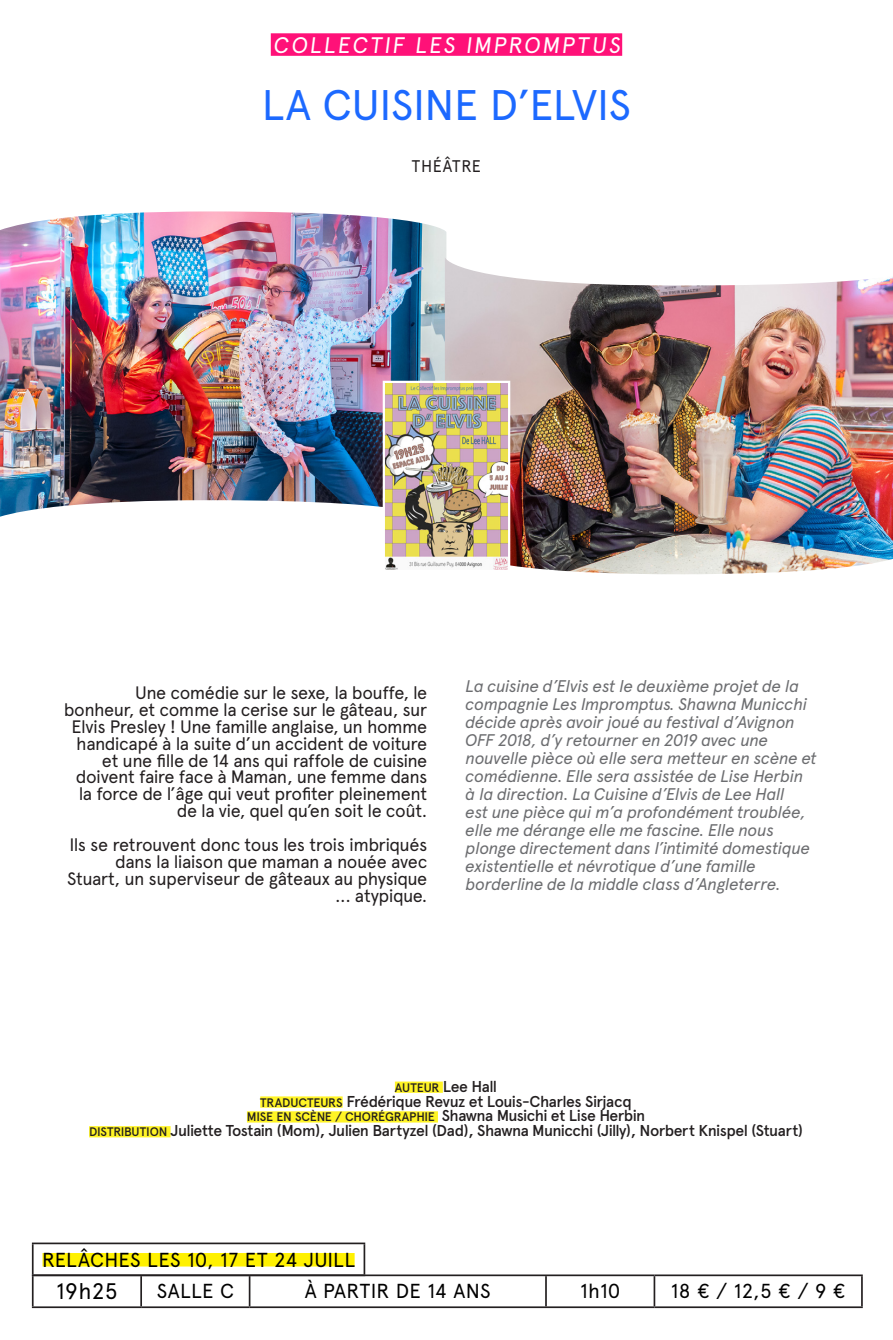
<style>
.page{position:relative;width:893px;height:1340px;background:#fff}
.page>*{position:absolute;margin:0;border:0;box-sizing:border-box;transform-origin:0 0}
.t1{font:42.75px "Apercu";letter-spacing:-.01em;color:#1c69ff}
.CIE_C_2017{font:22.5px "Apercu";color:#fff}
.Cartel_Spectacle{font:22.5px "Apercu";letter-spacing:.01em;color:#000}
.Cartel_Spectacle-2{font:20.25px "Apercu";letter-spacing:.015em;color:#000}
.Relaches{font:20.25px "Apercu";letter-spacing:.01em;color:#000}
.t2{font:18px/16.9px "Apercu";letter-spacing:-.03em;color:#231f20;text-align:right}
.t3{font:italic 16.88px/18px "Apercu";letter-spacing:-.025em;color:#6c6d70}
.t4{font:16.88px "Apercu";letter-spacing:.035em;color:#231f20;scale:.96 1}
.Style_de_paragraphe{font:500 15.75px "Apercu Pro";letter-spacing:-.035em;color:#231f20}
.s1{font-size:12.38px}
</style>
<div class="page">
<div style="left:271px;top:33px;width:351px;height:23px;background:#ff1178"></div>
<div style="left:395px;top:1081px;width:48px;height:11px;background:#fff425"></div>
<div style="left:260px;top:1096px;width:83px;height:11px;background:#fff425"></div>
<div style="left:247px;top:1111px;width:191px;height:11px;background:#fff425"></div>
<div style="left:89px;top:1126px;width:82px;height:11px;background:#fff425"></div>
<hr style="left:140px;top:1276px;width:2px;height:30px;background:#231f20">
<hr style="left:249px;top:1276px;width:1px;height:30px;background:#231f20">
<hr style="left:545px;top:1276px;width:2px;height:30px;background:#231f20">
<hr style="left:654px;top:1276px;width:1px;height:30px;background:#231f20">
<hr style="left:32px;top:1276px;width:2px;height:30px;background:#231f20">
<hr style="left:250px;top:1274px;width:296px;height:2px;background:#231f20">
<hr style="left:546px;top:1274px;width:108px;height:2px;background:#231f20">
<hr style="left:654px;top:1274px;width:209px;height:2px;background:#231f20">
<hr style="left:861px;top:1276px;width:2px;height:30px;background:#231f20">
<hr style="left:32px;top:1306px;width:109px;height:1px;background:#231f20">
<hr style="left:141px;top:1306px;width:109px;height:1px;background:#231f20">
<hr style="left:250px;top:1306px;width:296px;height:1px;background:#231f20">
<hr style="left:546px;top:1306px;width:108px;height:1px;background:#231f20">
<hr style="left:654px;top:1306px;width:209px;height:1px;background:#231f20">
<hr style="left:32px;top:1244px;width:2px;height:30px;background:#231f20">
<hr style="left:32px;top:1242px;width:333px;height:2px;background:#231f20">
<hr style="left:364px;top:1244px;width:1px;height:30px;background:#231f20">
<hr style="left:32px;top:1274px;width:333px;height:2px;background:#231f20">
<div style="left:43px;top:1252px;width:312px;height:14px;background:#fff101"></div>
<img style="left:0;top:211px;width:446px;height:306px">
<img style="left:445px;top:257px;width:448px;height:317px">
<img style="left:386px;top:384px;width:121px;height:185px">
<div style="left:383px;top:381px;width:127px;height:191px;border:2px solid #fff"></div>
<p class="CIE_C_2017" style="left:273px;top:31px;width:352px">COLLECTIF LES IMPROMPTUS</p>
<p class="t1" style="left:262px;top:80px;width:371px">LA CUISINE D’ELVIS</p>
<p class="t4" style="left:412px;top:156px;width:74px">THÉÂTRE</p>
<p class="t2" style="left:64px;top:684px;width:365px">Une comédie sur le sexe, la bouffe, le bonheur, et comme la cerise sur le gâteau, sur Elvis Presley ! Une famille anglaise, un homme handicapé à la suite d’un accident de voiture et une fille de 14 ans qui raffole de cuisine doivent faire face à Maman, une femme dans la force de l’âge qui veut profiter pleinement de la vie, quel qu’en soit le coût.</p>
<p class="t2" style="left:67px;top:836px;width:362px">Ils se retrouvent donc tous les trois imbriqués dans la liaison que maman a nouée avec Stuart, un superviseur de gâteaux au physique ... atypique.</p>
<p class="t3" style="left:466px;top:675px;width:353px">La cuisine d’Elvis est le deuxième projet de la compagnie Les Impromptus. Shawna Municchi décide après avoir joué au festival d’Avignon OFF 2018, d’y retourner en 2019 avec une nouvelle pièce où elle sera metteur en scène et comédienne. Elle sera assistée de Lise Herbin à la direction. La Cuisine d’Elvis de Lee Hall<br>est une pièce qui m’a profondément troublée, elle me dérange elle me fascine. Elle nous plonge directement dans l’intimité domestique existentielle et névrotique d’une famille borderline de la middle class d’Angleterre.</p>
<p class="Style_de_paragraphe" style="left:395px;top:1074px;width:104px"><span class="s1">AUTEUR</span> Lee Hall</p>
<p class="Style_de_paragraphe" style="left:260px;top:1089px;width:373px"><span class="s1">TRADUCTEURS</span> Frédérique Revuz et Louis-Charles Sirjacq</p>
<p class="Style_de_paragraphe" style="left:247px;top:1104px;width:400px"><span class="s1">MISE EN SCÈNE / CHORÉGRAPHIE</span> Shawna Musichi et Lise Herbin</p>
<p class="Style_de_paragraphe" style="left:89px;top:1118px;width:715px"><span class="s1">DISTRIBUTION</span> Juliette Tostain (Mom), Julien Bartyzel (Dad), Shawna Municchi (Jilly), Norbert Knispel (Stuart)</p>
<p class="Relaches" style="left:42px;top:1247px;width:314px">RELÂCHES LES 10, 17 ET 24 JUILL</p>
<p class="Cartel_Spectacle" style="left:56px;top:1277px;width:63px">19h25</p>
<p class="Cartel_Spectacle-2" style="left:157px;top:1279px;width:79px">SALLE C</p>
<p class="Cartel_Spectacle-2" style="left:305px;top:1279px;width:188px">À PARTIR DE 14 ANS</p>
<p class="Cartel_Spectacle-2" style="left:580px;top:1279px;width:42px">1h10</p>
<p class="Cartel_Spectacle-2" style="left:671px;top:1279px;width:176px">18 € / 12,5 € / 9 €</p>
</div>
